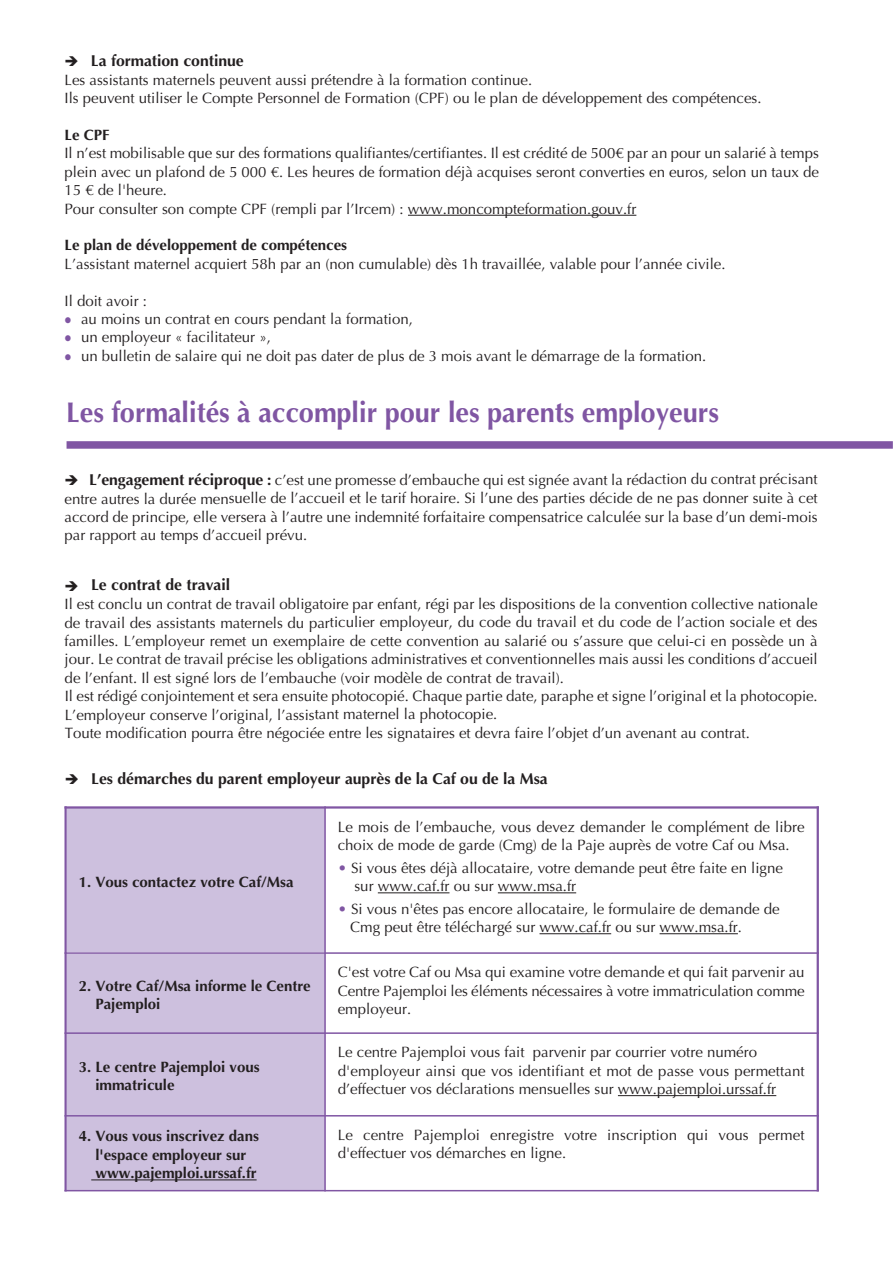
<style>
.page{position:relative;width:893px;height:1263px;background:#fff}
.page>*{position:absolute;margin:0;border:0;box-sizing:border-box;transform-origin:0 0}
.t1{font:700 28.5px "Optima";color:#8056a3;scale:.95 1}
.t2{font:700 15.75px "Optima";color:#231f20}
.t3{font:15px/18.5px "Optima";color:#231f20}
.t4{font:700 15px/18.5px "Optima";color:#231f20}
.s1{color:#8056a3}
.s2{font-weight:700;font-size:15.75px}
</style>
<div class="page">
<div style="left:67px;top:441px;width:826px;height:8px;background:#8056a3"></div>
<div style="left:67px;top:808px;width:257px;height:144px;background:#cdc0de"></div>
<hr style="left:378px;top:892px;width:71px;height:1px;background:#231f20">
<hr style="left:498px;top:892px;width:78px;height:1px;background:#231f20">
<hr style="left:539px;top:933px;width:72px;height:1px;background:#231f20">
<hr style="left:660px;top:933px;width:78px;height:1px;background:#231f20">
<div style="left:67px;top:954px;width:257px;height:78px;background:#cdc0de"></div>
<div style="left:67px;top:1034px;width:257px;height:81px;background:#cdc0de"></div>
<hr style="left:618px;top:1095px;width:158px;height:1px;background:#231f20">
<div style="left:67px;top:1116px;width:257px;height:74px;background:#cdc0de"></div>
<hr style="left:91px;top:1179px;width:166px;height:1px;background:#231f20">
<hr style="left:64px;top:806px;width:3px;height:385px;background:#8056a3">
<hr style="left:324px;top:806px;width:2px;height:385px;background:#8056a3">
<hr style="left:817px;top:806px;width:2px;height:385px;background:#8056a3">
<hr style="left:64px;top:806px;width:755px;height:2px;background:#8056a3">
<hr style="left:64px;top:952px;width:755px;height:2px;background:#8056a3">
<hr style="left:64px;top:1032px;width:755px;height:2px;background:#8056a3">
<hr style="left:64px;top:1115px;width:755px;height:1px;background:#8056a3">
<hr style="left:64px;top:1190px;width:755px;height:1px;background:#8056a3">
<hr style="left:408px;top:215px;width:228px;height:1px;background:#231f20">
<p class="t2" style="left:64px;top:51px;width:181px">➔ La formation continue</p>
<p class="t3" style="left:64px;top:70px;width:698px">Les assistants maternels peuvent aussi prétendre à la formation continue.<br>Ils peuvent utiliser le Compte Personnel de Formation (CPF) ou le plan de développement des compétences.</p>
<p class="t4" style="left:65px;top:126px;width:47px">Le CPF</p>
<p class="t3" style="left:65px;top:144px;width:756px">Il n’est mobilisable que sur des formations qualifiantes/certifiantes. Il est crédité de 500€ par an pour un salarié à temps plein avec un plafond de 5 000 €. Les heures de formation déjà acquises seront converties en euros, selon un taux de 15 € de l'heure.<br>Pour consulter son compte CPF (rempli par l’Ircem) : www.moncompteformation.gouv.fr</p>
<p class="t4" style="left:64px;top:236px;width:284px">Le plan de développement de compétences</p>
<p class="t3" style="left:65px;top:254px;width:663px">L’assistant maternel acquiert 58h par an (non cumulable) dès 1h travaillée, valable pour l’année civile.</p>
<p class="t3" style="left:65px;top:291px;width:84px">Il doit avoir :</p>
<p class="t3" style="left:65px;top:310px;width:350px"><span class="s1">●</span> au moins un contrat en cours pendant la formation,</p>
<p class="t3" style="left:65px;top:328px;width:208px"><span class="s1">●</span> un employeur « facilitateur »,</p>
<p class="t3" style="left:65px;top:346px;width:643px"><span class="s1">●</span> un bulletin de salaire qui ne doit pas dater de plus de 3 mois avant le démarrage de la formation.</p>
<h1 class="t1" style="left:66px;top:395px;width:688px">Les formalités à accomplir pour les parents employeurs</h1>
<p class="t3" style="left:65px;top:470px;width:755px;text-align:justify">➔ <span class="s2">L’engagement réciproque :</span> c’est une promesse d’embauche qui est signée avant la rédaction du contrat précisant entre autres la durée mensuelle de l’accueil et le tarif horaire. Si l’une des parties décide de ne pas donner suite à cet accord de principe, elle versera à l’autre une indemnité forfaitaire compensatrice calculée sur la base d’un demi-mois par rapport au temps d’accueil prévu.</p>
<p class="t2" style="left:65px;top:576px;width:167px">➔ Le contrat de travail</p>
<p class="t3" style="left:65px;top:595px;width:755px">Il est conclu un contrat de travail obligatoire par enfant, régi par les dispositions de la convention collective nationale de travail des assistants maternels du particulier employeur, du code du travail et du code de l’action sociale et des familles. L’employeur remet un exemplaire de cette convention au salarié ou s’assure que celui-ci en possède un à jour. Le contrat de travail précise les obligations administratives et conventionnelles mais aussi les conditions d’accueil de l’enfant. Il est signé lors de l’embauche (voir modèle de contrat de travail).<br>Il est rédigé conjointement et sera ensuite photocopié. Chaque partie date, paraphe et signe l’original et la photocopie.<br>L’employeur conserve l’original, l’assistant maternel la photocopie.<br>Toute modification pourra être négociée entre les signataires et devra faire l’objet d’un avenant au contrat.</p>
<p class="t2" style="left:65px;top:769px;width:485px">➔ Les démarches du parent employeur auprès de la Caf ou de la Msa</p>
<p class="t4" style="left:79px;top:873px;width:216px">1. Vous contactez votre Caf/Msa</p>
<p class="t4" style="left:95px;top:976px;width:217px;text-indent:-17px">2. Votre Caf/Msa informe le Centre<br>Pajemploi</p>
<p class="t4" style="left:95px;top:1057px;width:166px;text-indent:-17px">3. Le centre Pajemploi vous immatricule</p>
<p class="t3" style="left:338px;top:817px;width:468px">Le mois de l’embauche, vous devez demander le complément de libre choix de mode de garde (Cmg) de la Paje auprès de votre Caf ou Msa.</p>
<p class="t3" style="left:354px;top:858px;width:430px;text-indent:-17px"><span class="s1">•</span> Si vous êtes déjà allocataire, votre demande peut être faite en ligne sur www.caf.fr ou sur www.msa.fr</p>
<p class="t3" style="left:350px;top:899px;width:431px;text-indent:-12px"><span class="s1">•</span> Si vous n'êtes pas encore allocataire, le formulaire de demande de<br>Cmg peut être téléchargé sur www.caf.fr ou sur www.msa.fr.</p>
<p class="t3" style="left:338px;top:963px;width:468px;text-align:justify">C'est votre Caf ou Msa qui examine votre demande et qui fait parvenir au Centre Pajemploi les éléments nécessaires à votre immatriculation comme employeur.</p>
<p class="t3" style="left:338px;top:1043px;width:468px">Le centre Pajemploi vous fait parvenir par courrier votre numéro d'employeur ainsi que vos identifiant et mot de passe vous permettant d’effectuer vos déclarations mensuelles sur www.pajemploi.urssaf.fr</p>
<p class="t4" style="left:95px;top:1127px;width:165px;text-indent:-17px">4. Vous vous inscrivez dans l'espace employeur sur www.pajemploi.urssaf.fr</p>
<p class="t3" style="left:338px;top:1125px;width:468px">Le centre Pajemploi enregistre votre inscription qui vous permet d'effectuer vos démarches en ligne.</p>
</div>
